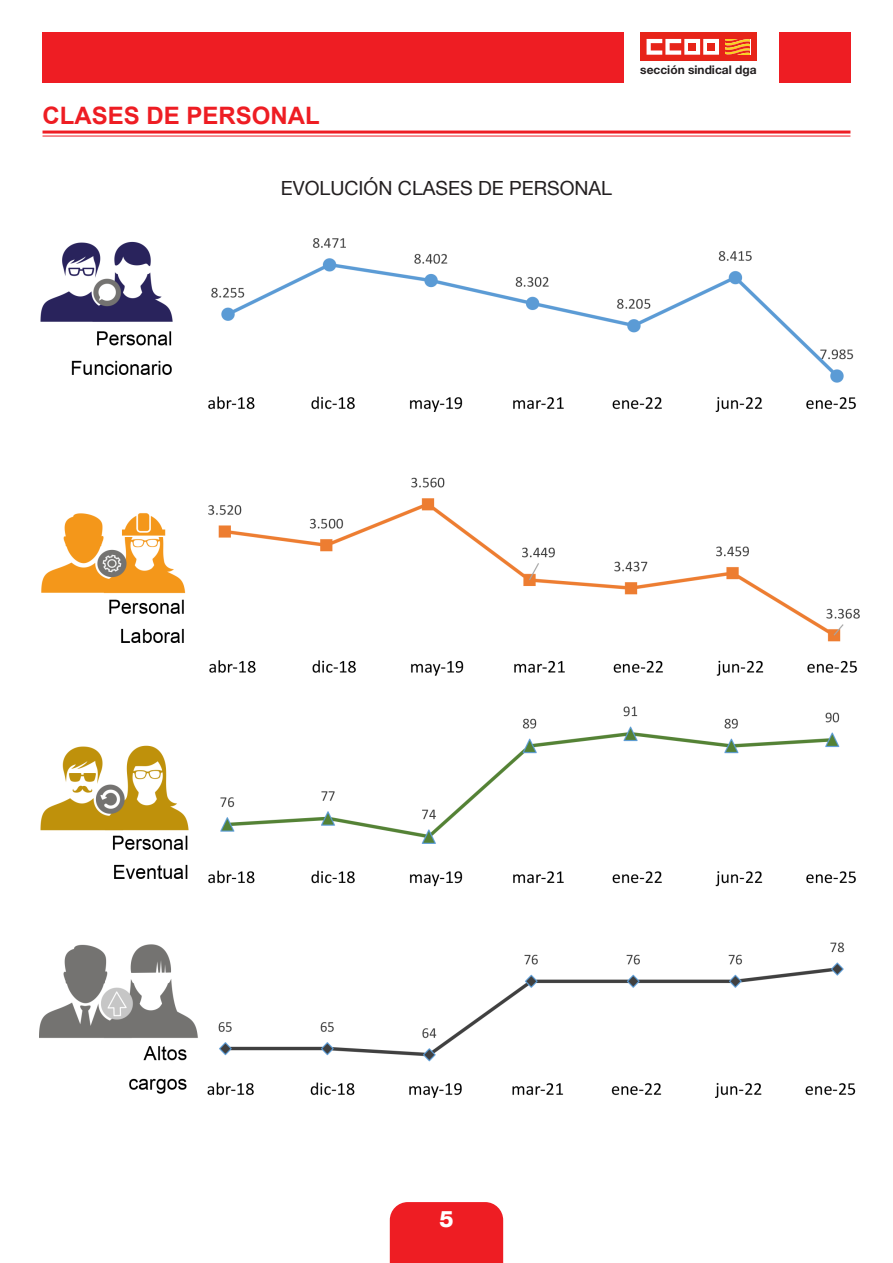
<style>
.page{position:relative;width:893px;height:1263px;background:#fff}
.page>*{position:absolute;margin:0;border:0;box-sizing:border-box;transform-origin:0 0}
.Titulo_1{font:700 24px "Arial";color:#ee1d23}
.t1{font:800 22.5px "Helvetica Neue LT Com";color:#fff}
.General_1{font:19.5px "Helvetica Neue LT Com";color:#231f20}
.t2{font:700 12px "Helvetica Neue";color:#231f20}
</style>
<div class="page">
<div style="left:779px;top:33px;width:71px;height:50px;background:#ee1d23"></div>
<div style="left:43px;top:33px;width:581px;height:50px;background:#ee1d23"></div>
<div style="left:640px;top:33px;width:117px;height:28px;background:#e72419"></div>
<svg style="left:647px;top:39px;width:72px;height:16px"></svg>
<svg style="left:725px;top:39px;width:25px;height:16px"></svg>
<svg style="left:726px;top:40px;width:24px;height:14px"></svg>
<div style="left:688px;top:43px;width:8px;height:7px;background:#e72419"></div>
<div style="left:707px;top:43px;width:8px;height:8px;background:#e72419"></div>
<div style="left:390px;top:1202px;width:113px;height:61px;background:#ee1d23"></div>
<hr style="left:43px;top:131px;width:807px;height:3px;background:#ee1d23">
<hr style="left:43px;top:136px;width:807px;height:1px;background:#ee1d23">
<img style="left:40px;top:238px;width:819px;height:859px">
<p class="Titulo_1" style="left:43px;top:98px;width:279px">CLASES DE PERSONAL</p>
<p class="General_1" style="left:281px;top:176px;width:333px">EVOLUCIÓN CLASES DE PERSONAL</p>
<p class="t2" style="left:640px;top:60px;width:118px">sección sindical dga</p>
<p class="t1" style="left:439px;top:1205px;width:16px">5</p>
</div>
